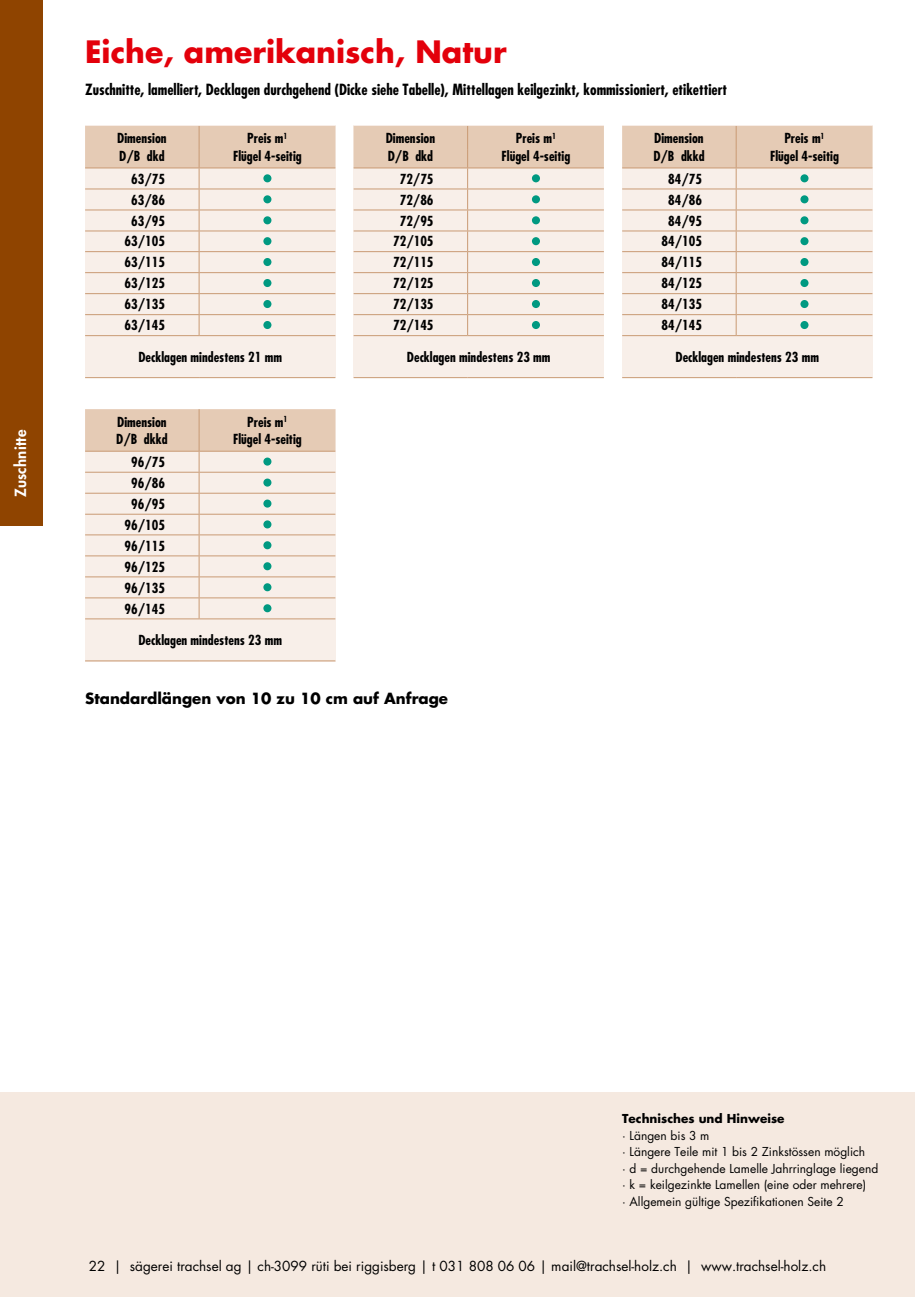
<style>
.page{position:relative;width:915px;height:1297px;background:#fff}
.page>*{position:absolute;margin:0;border:0;box-sizing:border-box;transform-origin:0 0}
.t1{font:700 30px "Futura Std";color:#e3000b}
.t2{font:700 condensed 15px "Futura Std";color:#000}
.t3{font:700 15px "Futura Std";color:#000}
.t4{font:800 15px "Futura Std";letter-spacing:.02em;color:#fff}
.t5{font:700 condensed 13.5px/21px "Futura Std";color:#000;text-align:center}
.t6{font:13.5px "Futura Std";color:#000}
.t7{font:12px/16.5px "Futura Std";color:#000}
.t8{font:700 12px "Futura Std";color:#000}
</style>
<div class="page">
<div style="left:0;top:1092px;width:914px;height:205px;background:#f5e9e0"></div>
<div style="left:85px;top:126px;width:250px;height:252px;background:#f8efe9"></div>
<svg style="left:85px;top:126px;width:250px;height:209px"></svg>
<hr style="left:85px;top:335px;width:114px;height:1px;background:#c99a74">
<hr style="left:199px;top:335px;width:136px;height:1px;background:#c99a74">
<hr style="left:85px;top:377px;width:114px;height:1px;background:#c99a74">
<hr style="left:199px;top:377px;width:136px;height:1px;background:#c99a74">
<div style="left:263px;top:174px;width:8px;height:8px;background:#009981;border-radius:50%"></div>
<div style="left:263px;top:195px;width:8px;height:8px;background:#009981;border-radius:50%"></div>
<div style="left:263px;top:216px;width:8px;height:8px;background:#009981;border-radius:50%"></div>
<div style="left:263px;top:237px;width:8px;height:8px;background:#009981;border-radius:50%"></div>
<div style="left:263px;top:258px;width:8px;height:8px;background:#009981;border-radius:50%"></div>
<div style="left:263px;top:279px;width:8px;height:8px;background:#009981;border-radius:50%"></div>
<div style="left:263px;top:300px;width:8px;height:8px;background:#009981;border-radius:50%"></div>
<div style="left:263px;top:321px;width:8px;height:8px;background:#009981;border-radius:50%"></div>
<div style="left:85px;top:409px;width:250px;height:252px;background:#f8efe9"></div>
<svg style="left:85px;top:409px;width:250px;height:209px"></svg>
<hr style="left:85px;top:618px;width:114px;height:1px;background:#c99a74">
<hr style="left:199px;top:618px;width:136px;height:1px;background:#c99a74">
<hr style="left:85px;top:660px;width:114px;height:1px;background:#c99a74">
<hr style="left:199px;top:660px;width:136px;height:1px;background:#c99a74">
<div style="left:263px;top:458px;width:8px;height:8px;background:#009981;border-radius:50%"></div>
<div style="left:263px;top:479px;width:8px;height:8px;background:#009981;border-radius:50%"></div>
<div style="left:263px;top:500px;width:8px;height:8px;background:#009981;border-radius:50%"></div>
<div style="left:263px;top:520px;width:8px;height:8px;background:#009981;border-radius:50%"></div>
<div style="left:263px;top:541px;width:8px;height:8px;background:#009981;border-radius:50%"></div>
<div style="left:263px;top:562px;width:8px;height:8px;background:#009981;border-radius:50%"></div>
<div style="left:263px;top:583px;width:8px;height:8px;background:#009981;border-radius:50%"></div>
<div style="left:263px;top:604px;width:8px;height:8px;background:#009981;border-radius:50%"></div>
<div style="left:353px;top:126px;width:250px;height:252px;background:#f8efe9"></div>
<svg style="left:353px;top:126px;width:250px;height:209px"></svg>
<hr style="left:353px;top:335px;width:114px;height:1px;background:#c99a74">
<hr style="left:467px;top:335px;width:136px;height:1px;background:#c99a74">
<hr style="left:353px;top:377px;width:114px;height:1px;background:#c99a74">
<hr style="left:467px;top:377px;width:136px;height:1px;background:#c99a74">
<div style="left:531px;top:174px;width:9px;height:8px;background:#009981;border-radius:50%"></div>
<div style="left:531px;top:195px;width:9px;height:8px;background:#009981;border-radius:50%"></div>
<div style="left:531px;top:216px;width:9px;height:8px;background:#009981;border-radius:50%"></div>
<div style="left:531px;top:237px;width:9px;height:8px;background:#009981;border-radius:50%"></div>
<svg style="left:531px;top:258px;width:9px;height:8px"></svg>
<svg style="left:531px;top:279px;width:9px;height:8px"></svg>
<svg style="left:531px;top:300px;width:9px;height:8px"></svg>
<svg style="left:531px;top:321px;width:9px;height:8px"></svg>
<div style="left:622px;top:126px;width:250px;height:252px;background:#f8efe9"></div>
<svg style="left:622px;top:126px;width:250px;height:209px"></svg>
<hr style="left:622px;top:335px;width:114px;height:1px;background:#c99a74">
<hr style="left:736px;top:335px;width:136px;height:1px;background:#c99a74">
<hr style="left:622px;top:377px;width:114px;height:1px;background:#c99a74">
<hr style="left:736px;top:377px;width:136px;height:1px;background:#c99a74">
<div style="left:800px;top:174px;width:8px;height:8px;background:#009981;border-radius:50%"></div>
<div style="left:800px;top:195px;width:8px;height:8px;background:#009981;border-radius:50%"></div>
<div style="left:800px;top:216px;width:8px;height:8px;background:#009981;border-radius:50%"></div>
<div style="left:800px;top:237px;width:8px;height:8px;background:#009981;border-radius:50%"></div>
<div style="left:800px;top:258px;width:8px;height:8px;background:#009981;border-radius:50%"></div>
<div style="left:800px;top:279px;width:8px;height:8px;background:#009981;border-radius:50%"></div>
<div style="left:800px;top:300px;width:8px;height:8px;background:#009981;border-radius:50%"></div>
<div style="left:800px;top:321px;width:8px;height:8px;background:#009981;border-radius:50%"></div>
<div style="left:0;top:0;width:43px;height:525px;background:#8f4400"></div>
<p class="t4" style="left:11px;top:497px;width:69px;rotate:-90deg">Zuschnitte</p>
<h1 class="t1" style="left:85px;top:32px;width:423px">Eiche, amerikanisch, Natur</h1>
<p class="t2" style="left:85px;top:80px;width:643px">Zuschnitte, lamelliert, Decklagen durchgehend (Dicke siehe Tabelle), Mittellagen keilgezinkt, kommissioniert, etikettiert</p>
<p class="t5" style="left:117px;top:128px;width:51px">Dimension</p>
<p class="t5" style="left:247px;top:128px;width:42px">Preis m<sup>1</sup></p>
<p class="t5" style="left:119px;top:146px;width:47px">D/B dkd</p>
<p class="t5" style="left:233px;top:146px;width:70px">Flügel 4-seitig</p>
<p class="t5" style="left:124px;top:168px;width:42px">63/75<br>63/86<br>63/95<br>63/105<br>63/115<br>63/125<br>63/135<br>63/145</p>
<p class="t5" style="left:138px;top:346px;width:145px">Decklagen mindestens 21 mm</p>
<p class="t5" style="left:117px;top:411px;width:51px">Dimension</p>
<p class="t5" style="left:247px;top:411px;width:42px">Preis m<sup>1</sup></p>
<p class="t5" style="left:116px;top:429px;width:53px">D/B dkkd</p>
<p class="t5" style="left:233px;top:429px;width:70px">Flügel 4-seitig</p>
<p class="t5" style="left:124px;top:451px;width:42px">96/75<br>96/86<br>96/95<br>96/105<br>96/115<br>96/125<br>96/135<br>96/145</p>
<p class="t5" style="left:138px;top:630px;width:145px">Decklagen mindestens 23 mm</p>
<p class="t5" style="left:385px;top:128px;width:51px">Dimension</p>
<p class="t5" style="left:515px;top:128px;width:42px">Preis m<sup>1</sup></p>
<p class="t5" style="left:387px;top:146px;width:47px">D/B dkd</p>
<p class="t5" style="left:501px;top:146px;width:70px">Flügel 4-seitig</p>
<p class="t5" style="left:393px;top:168px;width:42px">72/75<br>72/86<br>72/95<br>72/105<br>72/115<br>72/125<br>72/135<br>72/145</p>
<p class="t5" style="left:407px;top:346px;width:145px">Decklagen mindestens 23 mm</p>
<p class="t3" style="left:85px;top:688px;width:364px">Standardlängen von 10 zu 10 cm auf Anfrage</p>
<p class="t5" style="left:654px;top:128px;width:51px">Dimension</p>
<p class="t5" style="left:784px;top:128px;width:42px">Preis m<sup>1</sup></p>
<p class="t5" style="left:653px;top:146px;width:53px">D/B dkkd</p>
<p class="t5" style="left:769px;top:146px;width:70px">Flügel 4-seitig</p>
<p class="t5" style="left:661px;top:168px;width:42px">84/75<br>84/86<br>84/95<br>84/105<br>84/115<br>84/125<br>84/135<br>84/145</p>
<p class="t5" style="left:675px;top:346px;width:145px">Decklagen mindestens 23 mm</p>
<p class="t8" style="left:622px;top:1111px;width:164px">Technisches und Hinweise</p>
<p class="t7" style="left:622px;top:1127px;width:257px">· Längen bis 3 m<br>· Längere Teile mit 1 bis 2 Zinkstössen möglich<br>· d = durchgehende Lamelle Jahrringlage liegend · k = keilgezinkte Lamellen (eine oder mehrere)<br>· Allgemein gültige Spezifikationen Seite 2</p>
<p class="t6" style="left:89px;top:1257px;width:738px">22 | sägerei trachsel ag | ch-3099 rüti bei riggisberg | t 031 808 06 06 | mail@trachsel-holz.ch | www.trachsel-holz.ch</p>
</div>
